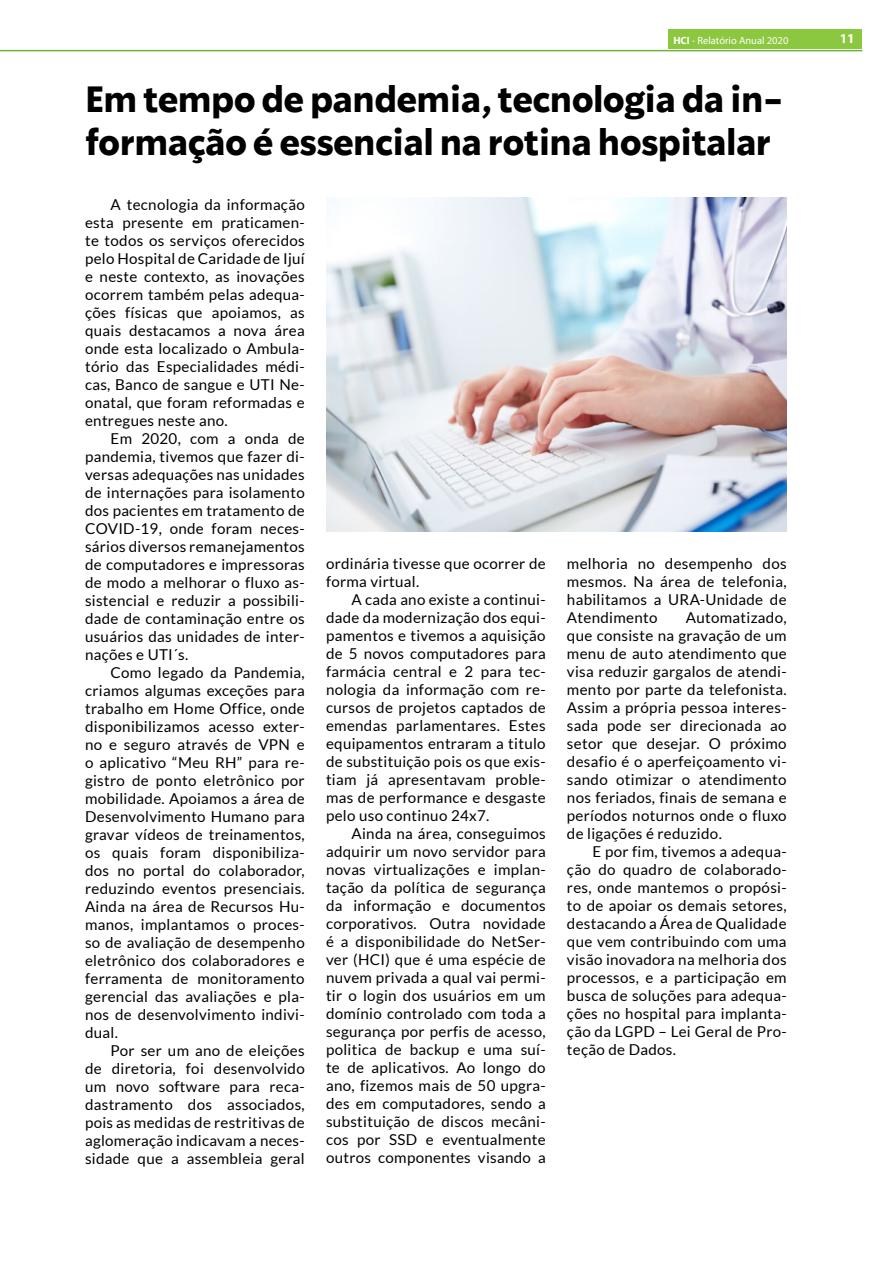
<style>
.page{position:relative;width:893px;height:1263px;background:#fff}
.page>*{position:absolute;margin:0;border:0;box-sizing:border-box;transform-origin:0 0}
.t1{font:700 36px/43.2px "So Do Sans";letter-spacing:-.02em;color:#000;scale:.96 1}
.t2{font:15px/18px "Lato";letter-spacing:.02em;color:#000;text-align:justify}
.t3{font:700 13.5px "Myriad Pro";color:#fff}
.t4{font:10.5px "Myriad Pro";color:#fff}
.s1{font-weight:700}
</style>
<div class="page">
<div style="left:668px;top:29px;width:193px;height:20px;background:#8cc740"></div>
<hr style="left:0;top:50px;width:862px;height:1px;background:#6db335">
<img style="left:326px;top:198px;width:461px;height:333px">
<p class="t4" style="left:673px;top:34px;width:117px"><span class="s1">HCI</span> - Relatório Anual 2020</p>
<p class="t3" style="left:840px;top:30px;width:16px">11</p>
<h1 class="t1" style="left:85px;top:78px;width:729px">Em tempo de pandemia, tecnologia da in&shy;formação é essencial na rotina hospitalar</h1>
<p class="t2" style="left:85px;top:195px;width:221px;text-indent:26px">A tecnologia da informação esta presente em praticamen&shy;te todos os serviços oferecidos pelo Hospital de Caridade de Ijuí e neste contexto, as inovações ocorrem também pelas adequa&shy;ções físicas que apoiamos, as quais destacamos a nova área onde esta localizado o Ambula&shy;tório das Especialidades médi&shy;cas, Banco de sangue e UTI Ne&shy;onatal, que foram reformadas e entregues neste ano.</p>
<p class="t2" style="left:85px;top:429px;width:221px;text-indent:26px">Em 2020, com a onda de pandemia, tivemos que fazer di&shy;versas adequações nas unidades de internações para isolamento dos pacientes em tratamento de COVID-19, onde foram neces&shy;sários diversos remanejamentos de computadores e impressoras de modo a melhorar o fluxo as&shy;sistencial e reduzir a possibili&shy;dade de contaminação entre os usuários das unidades de inter&shy;nações e UTI´s.</p>
<p class="t2" style="left:85px;top:663px;width:221px;text-indent:26px">Como legado da Pandemia, criamos algumas exceções para trabalho em Home Office, onde disponibilizamos acesso exter&shy;no e seguro através de VPN e o aplicativo “Meu RH” para re&shy;gistro de ponto eletrônico por mobilidade. Apoiamos a área de Desenvolvimento Humano para gravar vídeos de treinamentos, os quais foram disponibiliza&shy;dos no portal do colaborador, reduzindo eventos presenciais.<br>Ainda na área de Recursos Hu&shy;manos, implantamos o proces&shy;so de avaliação de desempenho eletrônico dos colaboradores e ferramenta de monitoramento gerencial das avaliações e pla&shy;nos de desenvolvimento indivi&shy;dual.</p>
<p class="t2" style="left:85px;top:1041px;width:221px;text-indent:26px">Por ser um ano de eleições de diretoria, foi desenvolvido um novo software para reca&shy;dastramento dos associados, pois as medidas de restritivas de aglomeração indicavam a neces&shy;sidade que a assembleia geral</p>
<p class="t2" style="left:326px;top:555px;width:221px">ordinária tivesse que ocorrer de forma virtual.</p>
<p class="t2" style="left:326px;top:591px;width:221px;text-indent:26px">A cada ano existe a continui&shy;dade da modernização dos equi&shy;pamentos e tivemos a aquisição de 5 novos computadores para farmácia central e 2 para tec&shy;nologia da informação com re&shy;cursos de projetos captados de emendas parlamentares. Estes equipamentos entraram a titulo de substituição pois os que exis&shy;tiam já apresentavam proble&shy;mas de performance e desgaste pelo uso continuo 24x7.</p>
<p class="t2" style="left:326px;top:825px;width:221px;text-indent:26px">Ainda na área, conseguimos adquirir um novo servidor para novas virtualizações e implan&shy;tação da política de segurança da informação e documentos corporativos. Outra novidade é a disponibilidade do NetSer&shy;ver (HCI) que é uma espécie de nuvem privada a qual vai permi&shy;tir o login dos usuários em um domínio controlado com toda a segurança por perfis de acesso, politica de backup e uma suí&shy;te de aplicativos. Ao longo do ano, fizemos mais de 50 upgra&shy;des em computadores, sendo a substituição de discos mecâni&shy;cos por SSD e eventualmente outros componentes visando a</p>
<p class="t2" style="left:567px;top:555px;width:221px">melhoria no desempenho dos mesmos. Na área de telefonia, habilitamos a URA-Unidade de Atendimento</p>
<p class="t2" style="left:567px;top:609px;width:221px;text-indent:119px">Automatizado, que consiste na gravação de um menu de auto atendimento que visa reduzir gargalos de atendi&shy;mento por parte da telefonista.<br>Assim a própria pessoa interes&shy;sada pode ser direcionada ao setor que desejar. O próximo desafio é o aperfeiçoamento vi&shy;sando otimizar o atendimento nos feriados, finais de semana e períodos noturnos onde o fluxo de ligações é reduzido.</p>
<p class="t2" style="left:567px;top:843px;width:221px;text-indent:26px">E por fim, tivemos a adequa&shy;ção do quadro de colaborado&shy;res, onde mantemos o propósi&shy;to de apoiar os demais setores, destacando a Área de Qualidade que vem contribuindo com uma visão inovadora na melhoria dos processos, e a participação em busca de soluções para adequa&shy;ções no hospital para implanta&shy;ção da LGPD – Lei Geral de Pro&shy;teção de Dados.</p>
</div>
